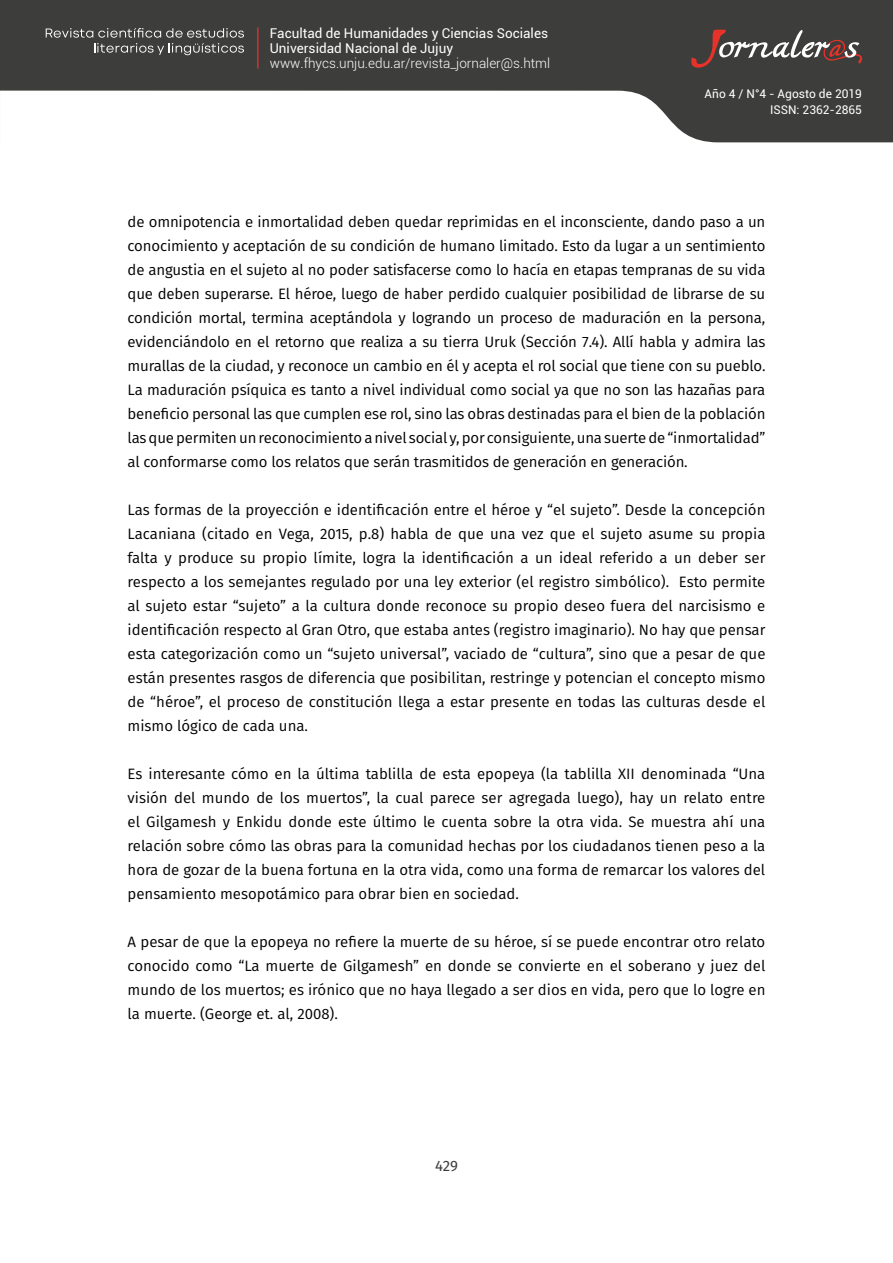
<style>
.page{position:relative;width:893px;height:1263px;background:#fff}
.page>*{position:absolute;margin:0;border:0;box-sizing:border-box;transform-origin:0 0}
.t1{font:15px/24px "Fira Sans";color:#000;text-align:justify}
.t2{font:15px "Fira Sans";color:#3c3c3b}
.t3{font:13.5px/15px "Roboto";color:#fff}
.t4{font:300 13.5px "Roboto";color:#fff}
.t5{font:12px/16.5px "Roboto";color:#fff;text-align:right}
</style>
<div class="page">
<svg style="left:0;top:0;width:893px;height:142px;fill:#3d3d3b"></svg>
<svg style="left:691px;top:29px;width:171px;height:39px;background:#605452"></svg>
<svg style="left:46px;top:28px;width:198px;height:27px;background:#5a5a58"></svg>
<hr style="left:257px;top:28px;width:1px;height:40px;background:#e63329">
<p class="t3" style="left:270px;top:25px;width:280px">Facultad de Humanidades y Ciencias Sociales<br>Universidad Nacional de Jujuy</p>
<p class="t4" style="left:270px;top:54px;width:282px">www.fhycs.unju.edu.ar/revista_jornaler@s.html</p>
<p class="t5" style="left:705px;top:85px;width:159px">Año 4 / N°4 - Agosto de 2019<br>ISSN: 2362-2865</p>
<p class="t1" style="left:128px;top:209px;width:639px">de omnipotencia e inmortalidad deben quedar reprimidas en el inconsciente, dando paso a un conocimiento y aceptación de su condición de humano limitado. Esto da lugar a un sentimiento de angustia en el sujeto al no poder satisfacerse como lo hacía en etapas tempranas de su vida que deben superarse. El héroe, luego de haber perdido cualquier posibilidad de librarse de su condición mortal, termina aceptándola y logrando un proceso de maduración en la persona, evidenciándolo en el retorno que realiza a su tierra Uruk (Sección 7.4). Allí habla y admira las murallas de la ciudad, y reconoce un cambio en él y acepta el rol social que tiene con su pueblo.<br>La maduración psíquica es tanto a nivel individual como social ya que no son las hazañas para beneficio personal las que cumplen ese rol, sino las obras destinadas para el bien de la población las que permiten un reconocimiento a nivel social y, por consiguiente, una suerte de “inmortalidad” al conformarse como los relatos que serán trasmitidos de generación en generación.</p>
<p class="t1" style="left:128px;top:497px;width:639px">Las formas de la proyección e identificación entre el héroe y “el sujeto”. Desde la concepción Lacaniana (citado en Vega, 2015, p.8) habla de que una vez que el sujeto asume su propia falta y produce su propio límite, logra la identificación a un ideal referido a un deber ser respecto a los semejantes regulado por una ley exterior (el registro simbólico). Esto permite al sujeto estar “sujeto” a la cultura donde reconoce su propio deseo fuera del narcisismo e identificación respecto al Gran Otro, que estaba antes (registro imaginario). No hay que pensar esta categorización como un “sujeto universal”, vaciado de “cultura”, sino que a pesar de que están presentes rasgos de diferencia que posibilitan, restringe y potencian el concepto mismo de “héroe”, el proceso de constitución llega a estar presente en todas las culturas desde el mismo lógico de cada una.</p>
<p class="t1" style="left:128px;top:761px;width:639px">Es interesante cómo en la última tablilla de esta epopeya (la tablilla XII denominada “Una visión del mundo de los muertos”, la cual parece ser agregada luego), hay un relato entre el Gilgamesh y Enkidu donde este último le cuenta sobre la otra vida. Se muestra ahí una relación sobre cómo las obras para la comunidad hechas por los ciudadanos tienen peso a la hora de gozar de la buena fortuna en la otra vida, como una forma de remarcar los valores del pensamiento mesopotámico para obrar bien en sociedad.</p>
<p class="t1" style="left:128px;top:929px;width:639px">A pesar de que la epopeya no refiere la muerte de su héroe, sí se puede encontrar otro relato conocido como “La muerte de Gilgamesh” en donde se convierte en el soberano y juez del mundo de los muertos; es irónico que no haya llegado a ser dios en vida, pero que lo logre en la muerte. (George et. al, 2008).</p>
<p class="t2" style="left:435px;top:1155px;width:24px">429</p>
</div>
